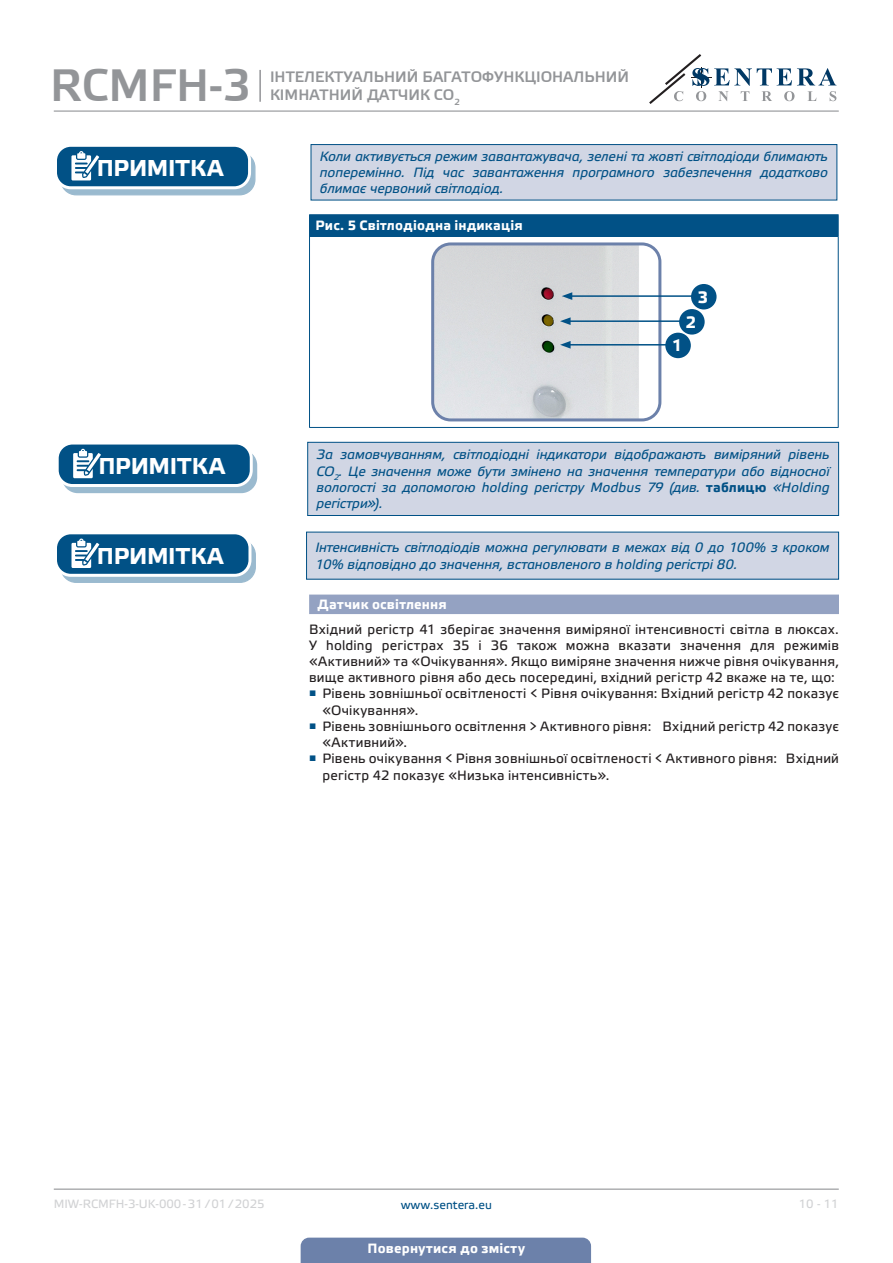
<style>
.page{position:relative;width:893px;height:1263px;background:#fff}
.page>*{position:absolute;margin:0;border:0;box-sizing:border-box;transform-origin:0 0}
.t1{font:45px "Etelka Medium Pro";color:#939598}
.t2{font:700 22.95px "Etelka Text Pro";letter-spacing:-.005em;color:#fff}
.TABLE_TEXT_WHITE{font:700 16.5px "Etelka Text Pro";color:#fff}
.t3{font:15px/18px "Etelka Medium Pro";color:#939598}
.body{font:13.5px/16.2px "Etelka Text Pro";letter-spacing:.015em;color:#231f20}
.attention{font:italic 13.5px/16.2px "Etelka Text Pro";letter-spacing:-.005em;color:#015186;text-align:justify}
.table_text{font:700 13.5px "Etelka Text Pro";letter-spacing:.015em;color:#fff}
.Number-roman{font:700 13.5px "Etelka Text Pro";letter-spacing:.015em;color:#fff}
.t4{font:12px "Etelka Text Pro";color:#d1d2d4}
.t5{font:12px "Etelka Text Pro";color:#015186}
.s1{font-weight:700;font-style:normal}
</style>
<div class="page">
<hr style="left:54px;top:111px;width:785px;height:1px;background:#939598">
<hr style="left:54px;top:1188px;width:785px;height:2px;background:#939598">
<svg style="left:649px;top:54px;width:187px;height:50px"></svg>
<div style="left:301px;top:1237px;width:290px;height:26px;background:#6c81aa"></div>
<hr style="left:259px;top:70px;width:2px;height:32px;background:#939598">
<div style="left:309px;top:595px;width:530px;height:19px;background:#94a2c2"></div>
<div style="left:61px;top:152px;width:194px;height:43px;background:linear-gradient(to right,#9abacf,#9bbbcf);border-radius:15px"></div>
<div style="left:60px;top:152px;width:196px;height:43px;border:1px solid #015186;border-radius:15px"></div>
<div style="left:56px;top:145px;width:194px;height:43px;background:#015186;border-radius:15px"></div>
<div style="left:54px;top:144px;width:197px;height:45px;border:3px solid #fff;border-radius:15px"></div>
<svg style="left:71px;top:151px;width:33px;height:38px"></svg>
<div style="left:311px;top:145px;width:526px;height:55px;background:#d1d6e4"></div>
<div style="left:311px;top:144px;width:526px;height:56px;border:1px solid #015186"></div>
<div style="left:309px;top:215px;width:529px;height:21px;background:#015186"></div>
<hr style="left:309px;top:214px;width:530px;height:1px;background:#015186">
<svg style="left:838px;top:215px;width:1px;height:21px"></svg>
<hr style="left:309px;top:236px;width:530px;height:1px;background:#015186">
<hr style="left:309px;top:237px;width:1px;height:190px;background:#015186">
<hr style="left:838px;top:237px;width:1px;height:190px;background:#015186">
<hr style="left:309px;top:427px;width:530px;height:1px;background:#015186">
<img style="left:435px;top:246px;width:225px;height:174px">
<div style="left:431px;top:242px;width:230px;height:179px;border:3px solid #6c81aa;border-radius:18px"></div>
<hr style="left:570px;top:295px;width:129px;height:2px;background:#015186">
<svg style="left:562px;top:292px;width:10px;height:8px"></svg>
<hr style="left:568px;top:320px;width:118px;height:2px;background:#015186">
<svg style="left:560px;top:317px;width:11px;height:8px"></svg>
<hr style="left:568px;top:344px;width:118px;height:1px;background:#015186">
<svg style="left:560px;top:341px;width:11px;height:8px"></svg>
<div style="left:691px;top:284px;width:26px;height:25px;background:#015186;border-radius:50%"></div>
<div style="left:679px;top:309px;width:26px;height:26px;background:#015186;border-radius:50%"></div>
<div style="left:665px;top:333px;width:26px;height:25px;background:#015186;border-radius:50%"></div>
<div style="left:63px;top:450px;width:194px;height:42px;background:#9abacf;border-radius:15px"></div>
<div style="left:62px;top:449px;width:195px;height:44px;border:1px solid #015186;border-radius:15px"></div>
<div style="left:57px;top:443px;width:194px;height:42px;background:#015186;border-radius:15px"></div>
<div style="left:56px;top:441px;width:197px;height:46px;border:3px solid #fff;border-radius:15px"></div>
<svg style="left:73px;top:449px;width:33px;height:37px"></svg>
<div style="left:308px;top:442px;width:531px;height:73px;background:#d1d6e4"></div>
<div style="left:307px;top:442px;width:532px;height:74px;border:1px solid #015186"></div>
<div style="left:61px;top:540px;width:194px;height:42px;background:#9abacf;border-radius:15px"></div>
<div style="left:60px;top:539px;width:196px;height:44px;border:1px solid #015186;border-radius:15px"></div>
<div style="left:56px;top:533px;width:194px;height:42px;background:#015186;border-radius:15px"></div>
<div style="left:54px;top:531px;width:197px;height:46px;border:3px solid #fff;border-radius:15px"></div>
<svg style="left:71px;top:539px;width:34px;height:37px"></svg>
<div style="left:307px;top:532px;width:532px;height:47px;background:#d1d6e4"></div>
<h1 class="t1" style="left:50px;top:61px;width:202px">RCMFH-3</h1>
<p class="t3" style="left:270px;top:69px;width:360px">ІНТЕЛЕКТУАЛЬНИЙ БАГАТОФУНКЦІОНАЛЬНИЙ<br>КІМНАТНИЙ ДАТЧИК CO<sub>2</sub></p>
<p class="t2" style="left:97px;top:155px;width:128px">ПРИМІТКА</p>
<p class="attention" style="left:320px;top:149px;width:510px">Коли активується режим завантажувача, зелені та жовті світлодіоди блимають поперемінно. Під час завантаження програмного забезпечення додатково блимає червоний світлодіод.</p>
<p class="table_text" style="left:315px;top:218px;width:209px">Рис. 5 Світлодіодна індикація</p>
<p class="TABLE_TEXT_WHITE" style="left:698px;top:288px;width:12px">3</p>
<p class="TABLE_TEXT_WHITE" style="left:686px;top:313px;width:12px">2</p>
<p class="TABLE_TEXT_WHITE" style="left:672px;top:337px;width:12px">1</p>
<p class="t2" style="left:98px;top:453px;width:128px">ПРИМІТКА</p>
<p class="attention" style="left:317px;top:447px;width:515px">За замовчуванням, світлодіодні індикатори відображають виміряний рівень CO<sub>2</sub>. Це значення може бути змінено на значення температури або відносної вологості за допомогою holding регістру Modbus 79 (див. <span class="s1">таблицю</span> «Holding регістри»).</p>
<p class="t2" style="left:97px;top:543px;width:128px">ПРИМІТКА</p>
<p class="attention" style="left:315px;top:540px;width:516px">Інтенсивність світлодіодів можна регулювати в межах від 0 до 100% з кроком<br>10% відповідно до значення, встановленого в holding регістрі 80.</p>
<p class="Number-roman" style="left:318px;top:597px;width:131px">Датчик освітлення</p>
<p class="body" style="left:309px;top:622px;width:531px;text-align:justify">Вхідний регістр 41 зберігає значення виміряної інтенсивності світла в люксах.<br>У holding регістрах 35 і 36 також можна вказати значення для режимів «Активний» та «Очікування». Якщо виміряне значення нижче рівня очікування, вище активного рівня або десь посередині, вхідний регістр 42 вкаже на те, що:</p>
<p class="body" style="left:322px;top:686px;width:518px;text-indent:-13px"><sup>■</sup> Рівень зовнішньої освітленості &lt; Рівня очікування: Вхідний регістр 42 показує «Очікування».</p>
<p class="body" style="left:322px;top:719px;width:518px;text-indent:-13px"><sup>■</sup> Рівень зовнішнього освітлення &gt; Активного рівня: Вхідний регістр 42 показує «Активний».</p>
<p class="body" style="left:322px;top:751px;width:518px;text-indent:-13px"><sup>■</sup> Рівень очікування &lt; Рівня зовнішньої освітленості &lt; Активного рівня: Вхідний регістр 42 показує «Низька інтенсивність».</p>
<p class="t4" style="left:54px;top:1197px;width:212px">MIW-RCMFH-3-UK-000 - 31 / 01 / 2025</p>
<p class="t5" style="left:401px;top:1198px;width:93px">www.sentera.eu</p>
<p class="t4" style="left:799px;top:1197px;width:42px">10 - 11</p>
<p class="table_text" style="left:368px;top:1240px;width:159px">Повернутися до змісту</p>
</div>
